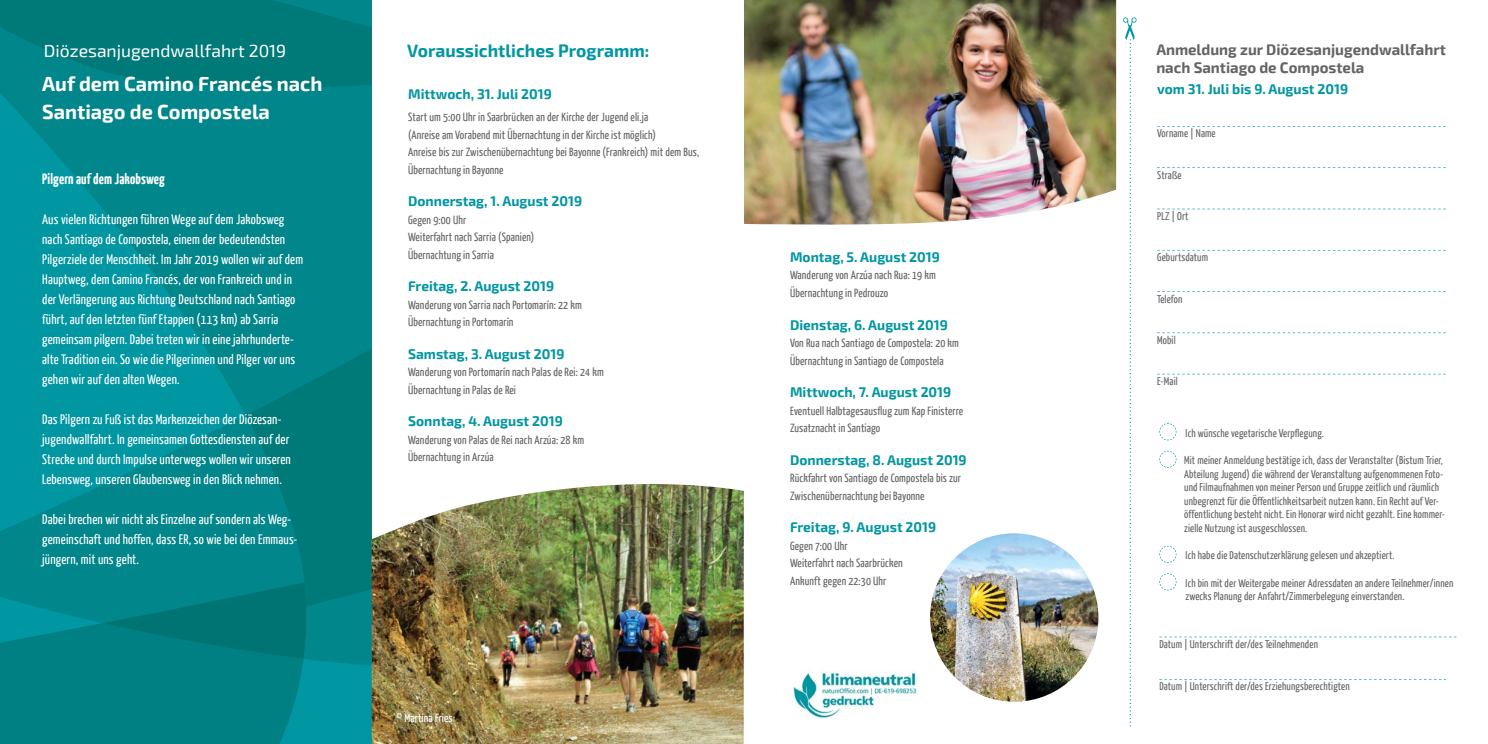
<style>
.page{position:relative;width:1488px;height:744px;background:#fff}
.page>*{position:absolute;margin:0;border:0;box-sizing:border-box;transform-origin:0 0}
.t1{font:700 20px/27.5px "Exo 2";color:#fff}
.t2{font:17.5px "Exo 2";color:#fff}
.t3{font:700 17.5px "Exo 2";color:#0096a2}
.t4{font:700 15px/17.5px "Exo 2";color:#636466}
.t5{font:700 15px "BDKJ";color:#fff}
.t6{font:13.75px/20px "BDKJ";color:#fff}
.t7{font:700 13.75px "Exo 2";color:#0096a2}
.t8{font:11.88px/17.5px "BDKJ";color:#636466}
.t9{font:11.88px "BDKJ";color:#fff}
.t10{font:11.25px/13.5px "BDKJ";color:#636466}
</style>
<div class="page">
<svg style="left:0;top:88px;width:372px;height:260px;background:#008a91"></svg>
<svg style="left:0;top:0;width:372px;height:88px;background:#007b7c"></svg>
<svg style="left:0;top:348px;width:372px;height:395px;background:#00868b"></svg>
<img style="left:371px;top:479px;width:373px;height:264px">
<img style="left:744px;top:0;width:372px;height:225px">
<svg style="left:1123px;top:17px;width:13px;height:709px"></svg>
<img style="left:793px;top:670px;width:124px;height:48px">
<svg style="left:1157px;top:126px;width:288px;height:1px"></svg>
<svg style="left:1157px;top:167px;width:288px;height:1px"></svg>
<svg style="left:1157px;top:209px;width:288px;height:1px"></svg>
<svg style="left:1157px;top:250px;width:288px;height:1px"></svg>
<svg style="left:1157px;top:291px;width:288px;height:1px"></svg>
<svg style="left:1157px;top:332px;width:288px;height:1px"></svg>
<svg style="left:1157px;top:374px;width:288px;height:1px"></svg>
<svg style="left:1159px;top:636px;width:297px;height:1px"></svg>
<svg style="left:1159px;top:679px;width:286px;height:1px"></svg>
<svg style="left:1159px;top:423px;width:17px;height:17px"></svg>
<svg style="left:1159px;top:450px;width:17px;height:17px"></svg>
<svg style="left:1159px;top:545px;width:17px;height:17px"></svg>
<svg style="left:1159px;top:573px;width:17px;height:17px"></svg>
<img style="left:930px;top:533px;width:168px;height:168px;border-radius:50%">
<h2 class="t2" style="left:44px;top:40px;width:244px">Diözesanjugendwallfahrt 2019</h2>
<p class="t4" style="left:1156px;top:40px;width:291px">Anmeldung zur Diözesanjugendwallfahrt nach Santiago de Compostela</p>
<p class="t7" style="left:408px;top:85px;width:145px">Mittwoch, 31. Juli 2019</p>
<p class="t8" style="left:408px;top:109px;width:293px">Start um 5:00 Uhr in Saarbrücken an der Kirche der Jugend eli.ja<br>(Anreise am Vorabend mit Übernachtung in der Kirche ist möglich)<br>Anreise bis zur Zwischenübernachtung bei Bayonne (Frankreich) mit dem Bus, Übernachtung in Bayonne</p>
<p class="t7" style="left:408px;top:192px;width:175px">Donnerstag, 1. August 2019</p>
<p class="t8" style="left:408px;top:211px;width:128px">Gegen 9:00 Uhr<br>Weiterfahrt nach Sarria (Spanien)<br>Übernachtung in Sarria</p>
<p class="t7" style="left:408px;top:277px;width:147px">Freitag, 2. August 2019</p>
<p class="t8" style="left:408px;top:296px;width:175px">Wanderung von Sarria nach Portomarín: 22 km<br>Übernachtung in Portomarín</p>
<p class="t7" style="left:408px;top:345px;width:158px">Samstag, 3. August 2019</p>
<p class="t8" style="left:408px;top:364px;width:197px">Wanderung von Portomarín nach Palas de Rei: 24 km<br>Übernachtung in Palas de Rei</p>
<p class="t7" style="left:408px;top:412px;width:156px">Sonntag, 4. August 2019</p>
<p class="t8" style="left:408px;top:431px;width:178px">Wanderung von Palas de Rei nach Arzúa: 28 km<br>Übernachtung in Arzúa</p>
<h2 class="t3" style="left:407px;top:39px;width:243px">Voraussichtliches Programm:</h2>
<h1 class="t1" style="left:42px;top:69px;width:282px">Auf dem Camino Francés nach<br>Santiago de Compostela</h1>
<p class="t7" style="left:1157px;top:80px;width:192px">vom 31. Juli bis 9. August 2019</p>
<p class="t10" style="left:1157px;top:127px;width:60px">Vorname | Name</p>
<p class="t10" style="left:1157px;top:168px;width:26px">Straße</p>
<p class="t10" style="left:1157px;top:210px;width:33px">PLZ | Ort</p>
<p class="t10" style="left:1157px;top:251px;width:53px">Geburtsdatum</p>
<p class="t10" style="left:1157px;top:292px;width:27px">Telefon</p>
<p class="t10" style="left:1157px;top:333px;width:20px">Mobil</p>
<p class="t10" style="left:1157px;top:375px;width:22px">E-Mail</p>
<p class="t5" style="left:42px;top:171px;width:124px">Pilgern auf dem Jakobsweg</p>
<p class="t6" style="left:42px;top:209px;width:263px">Aus vielen Richtungen führen Wege auf dem Jakobsweg nach Santiago de Compostela, einem der bedeutendsten Pilgerziele der Menschheit. Im Jahr 2019 wollen wir auf dem Hauptweg, dem Camino Francés, der von Frankreich und in der Verlängerung aus Richtung Deutschland nach Santiago führt, auf den letzten fünf Etappen (113 km) ab Sarria gemeinsam pilgern. Dabei treten wir in eine jahrhunderte&shy;alte Tradition ein. So wie die Pilgerinnen und Pilger vor uns gehen wir auf den alten Wegen.</p>
<p class="t6" style="left:42px;top:409px;width:250px">Das Pilgern zu Fuß ist das Markenzeichen der Diözesan&shy;jugendwallfahrt. In gemeinsamen Gottesdiensten auf der Strecke und durch Impulse unterwegs wollen wir unseren Lebensweg, unseren Glaubensweg in den Blick nehmen.</p>
<p class="t6" style="left:42px;top:509px;width:257px">Dabei brechen wir nicht als Einzelne auf sondern als Weg&shy;gemeinschaft und hoffen, dass ER, so wie bei den Emmaus&shy;jüngern, mit uns geht.</p>
<p class="t7" style="left:790px;top:248px;width:151px">Montag, 5. August 2019</p>
<p class="t8" style="left:790px;top:267px;width:147px">Wanderung von Arzúa nach Rua: 19 km<br>Übernachtung in Pedrouzo</p>
<p class="t7" style="left:790px;top:315px;width:159px">Dienstag, 6. August 2019</p>
<p class="t8" style="left:790px;top:334px;width:171px">Von Rua nach Santiago de Compostela: 20 km<br>Übernachtung in Santiago de Compostela</p>
<p class="t7" style="left:790px;top:383px;width:163px">Mittwoch, 7. August 2019</p>
<p class="t8" style="left:790px;top:402px;width:175px">Eventuell Halbtagesausflug zum Kap Finisterre<br>Zusatznacht in Santiago</p>
<p class="t7" style="left:790px;top:450px;width:178px">Donnerstag, 8. August 2019</p>
<p class="t8" style="left:790px;top:469px;width:173px">Rückfahrt von Santiago de Compostela bis zur<br>Zwischenübernachtung bei Bayonne</p>
<p class="t7" style="left:790px;top:518px;width:148px">Freitag, 9. August 2019</p>
<p class="t8" style="left:790px;top:537px;width:114px">Gegen 7:00 Uhr<br>Weiterfahrt nach Saarbrücken<br>Ankunft gegen 22:30 Uhr</p>
<p class="t10" style="left:1185px;top:426px;width:140px">Ich wünsche vegetarische Verpflegung.</p>
<p class="t10" style="left:1184px;top:454px;width:262px">Mit meiner Anmeldung bestätige ich, dass der Veranstalter (Bistum Trier, Abteilung Jugend) die während der Veranstaltung aufgenommenen Foto&shy;und Filmaufnahmen von meiner Person und Gruppe zeitlich und räumlich unbegrenzt für die Öffentlichkeitsarbeit nutzen kann. Ein Recht auf Ver&shy;öffentlichung besteht nicht. Ein Honorar wird nicht gezahlt. Eine kommer&shy;zielle Nutzung ist ausgeschlossen.</p>
<p class="t10" style="left:1185px;top:549px;width:211px">Ich habe die Datenschutzerklärung gelesen und akzeptiert.</p>
<p class="t10" style="left:1185px;top:576px;width:269px">Ich bin mit der Weitergabe meiner Adressdaten an andere Teilnehmer/innen zwecks Planung der Anfahrt/Zimmerbelegung einverstanden.</p>
<p class="t10" style="left:1159px;top:637px;width:160px">Datum | Unterschrift der/des Teilnehmenden</p>
<p class="t10" style="left:1159px;top:680px;width:192px">Datum | Unterschrift der/des Erziehungsberechtigten</p>
<p class="t9" style="left:397px;top:712px;width:58px">© Martina Fries</p>
</div>
